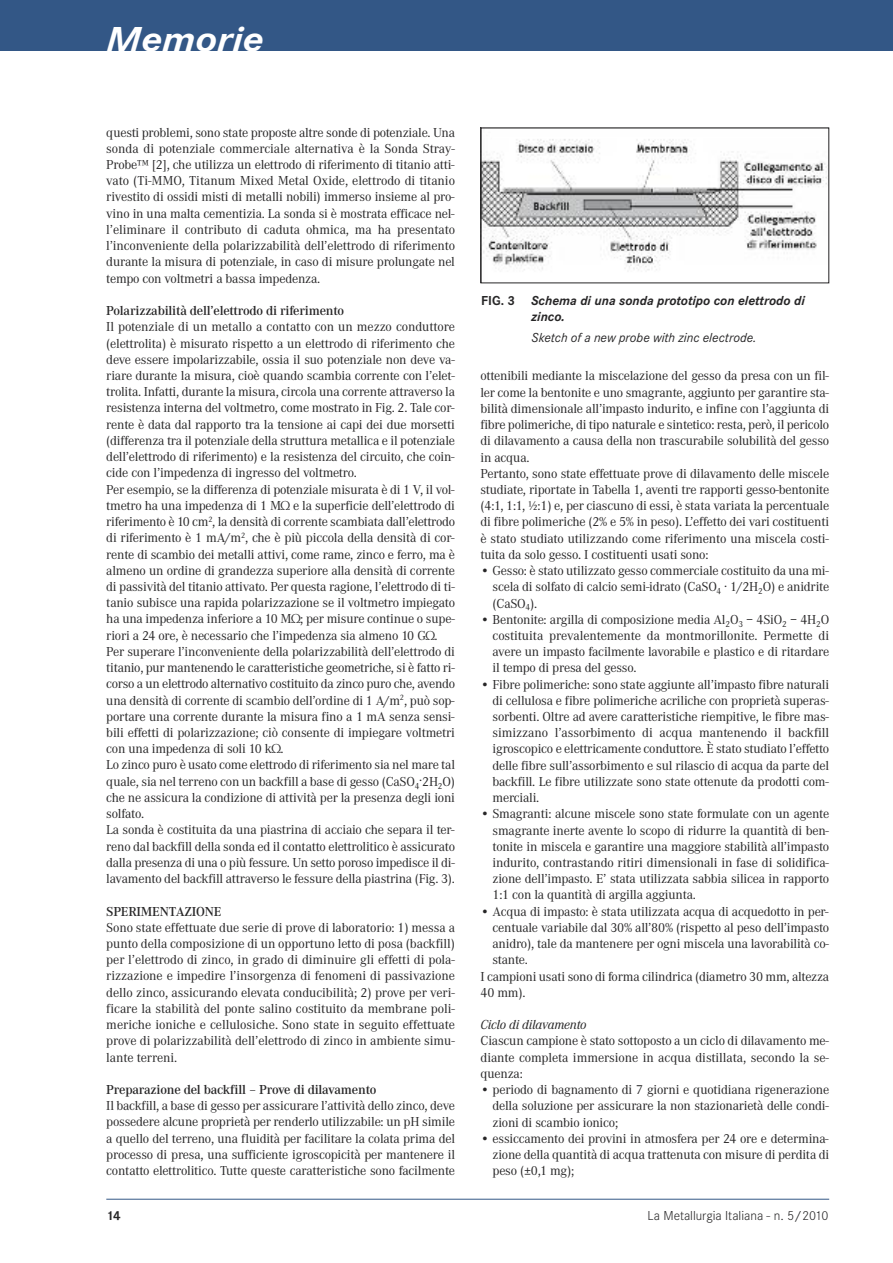
<style>
.page{position:relative;width:893px;height:1263px;background:#fff}
.page>*{position:absolute;margin:0;border:0;box-sizing:border-box;transform-origin:0 0}
.t1{font:italic 700 36px "Corporate S";color:#fff;scale:1.14 1}
.t2{font:13.5px/16.2px "Corporate A";letter-spacing:-.015em;color:#272627;text-align:justify}
.t3{font:600 13.5px "Corporate A";letter-spacing:-.015em;color:#272627}
.t4{font:italic 700 13.5px/16.2px "Corporate S";color:#272627}
.t5{font:italic 13.5px "Corporate S";color:#272627}
.t6{font:300 13.5px "Corporate S";color:#272627}
.t7{font:italic 13.5px "Corporate A";letter-spacing:-.015em;color:#272627}
.t8{font:700 13.5px "Corporate S";color:#272627}
.s1{font-style:normal}
</style>
<div class="page">
<div style="left:0;top:0;width:893px;height:50px;background:#335786"></div>
<hr style="left:106px;top:1199px;width:723px;height:1px;background:#335786">
<img style="left:482px;top:139px;width:345px;height:131px">
<h1 class="t1" style="left:106px;top:17px;width:140px">Memorie</h1>
<p class="t2" style="left:106px;top:124px;width:350px">questi problemi, sono state proposte altre sonde di potenziale. Una sonda di potenziale commerciale alternativa è la Sonda Stray-Probe™ [2], che utilizza un elettrodo di riferimento di titanio atti&shy;vato (Ti-MMO, Titanum Mixed Metal Oxide, elettrodo di titanio rivestito di ossidi misti di metalli nobili) immerso insieme al pro&shy;vino in una malta cementizia. La sonda si è mostrata efficace nel&shy;l’eliminare il contributo di caduta ohmica, ma ha presentato l’inconveniente della polarizzabilità dell’elettrodo di riferimento durante la misura di potenziale, in caso di misure prolungate nel tempo con voltmetri a bassa impedenza.</p>
<p class="t3" style="left:106px;top:302px;width:239px">Polarizzabilità dell’elettrodo di riferimento</p>
<p class="t2" style="left:106px;top:319px;width:350px;text-align:left">Il potenziale di un metallo a contatto con un mezzo conduttore (elettrolita) è misurato rispetto a un elettrodo di riferimento che deve essere impolarizzabile, ossia il suo potenziale non deve va&shy;riare durante la misura, cioè quando scambia corrente con l’elet&shy;trolita. Infatti, durante la misura, circola una corrente attraverso la resistenza interna del voltmetro, come mostrato in Fig. 2. Tale cor&shy;rente è data dal rapporto tra la tensione ai capi dei due morsetti (differenza tra il potenziale della struttura metallica e il potenziale dell’elettrodo di riferimento) e la resistenza del circuito, che coin&shy;cide con l’impedenza di ingresso del voltmetro.<br>Per esempio, se la differenza di potenziale misurata è di 1 V, il vol&shy;tmetro ha una impedenza di 1 MΩ e la superficie dell’elettrodo di riferimento è 10 cm<sup>2</sup>, la densità di corrente scambiata dall’elettrodo di riferimento è 1 mA/m<sup>2</sup>, che è più piccola della densità di cor&shy;rente di scambio dei metalli attivi, come rame, zinco e ferro, ma è almeno un ordine di grandezza superiore alla densità di corrente di passività del titanio attivato. Per questa ragione, l’elettrodo di ti&shy;tanio subisce una rapida polarizzazione se il voltmetro impiegato ha una impedenza inferiore a 10 MΩ; per misure continue o supe&shy;riori a 24 ore, è necessario che l’impedenza sia almeno 10 GΩ.<br>Per superare l’inconveniente della polarizzabilità dell’elettrodo di titanio, pur mantenendo le caratteristiche geometriche, si è fatto ri&shy;corso a un elettrodo alternativo costituito da zinco puro che, avendo una densità di corrente di scambio dell’ordine di 1 A/m<sup>2</sup>, può sop&shy;portare una corrente durante la misura fino a 1 mA senza sensi&shy;bili effetti di polarizzazione; ciò consente di impiegare voltmetri con una impedenza di soli 10 kΩ.<br>Lo zinco puro è usato come elettrodo di riferimento sia nel mare tal quale, sia nel terreno con un backfill a base di gesso (CaSO<sub>4</sub>.2H<sub>2</sub>O) che ne assicura la condizione di attività per la presenza degli ioni solfato.<br>La sonda è costituita da una piastrina di acciaio che separa il ter&shy;reno dal backfill della sonda ed il contatto elettrolitico è assicurato dalla presenza di una o più fessure. Un setto poroso impedisce il di&shy;lavamento del backfill attraverso le fessure della piastrina (Fig. 3).</p>
<p class="t3" style="left:106px;top:903px;width:117px">SPERIMENTAZIONE</p>
<p class="t2" style="left:106px;top:919px;width:350px">Sono state effettuate due serie di prove di laboratorio: 1) messa a punto della composizione di un opportuno letto di posa (backfill) per l’elettrodo di zinco, in grado di diminuire gli effetti di pola&shy;rizzazione e impedire l’insorgenza di fenomeni di passivazione dello zinco, assicurando elevata conducibilità; 2) prove per veri&shy;ficare la stabilità del ponte salino costituito da membrane poli&shy;meriche ioniche e cellulosiche. Sono state in seguito effettuate prove di polarizzabilità dell’elettrodo di zinco in ambiente simu&shy;lante terreni.</p>
<p class="t3" style="left:106px;top:1081px;width:272px">Preparazione del backfill – Prove di dilavamento</p>
<p class="t2" style="left:106px;top:1097px;width:350px">Il backfill, a base di gesso per assicurare l’attività dello zinco, deve possedere alcune proprietà per renderlo utilizzabile: un pH simile a quello del terreno, una fluidità per facilitare la colata prima del processo di presa, una sufficiente igroscopicità per mantenere il contatto elettrolitico. Tutte queste caratteristiche sono facilmente</p>
<p class="t4" style="left:531px;top:292px;width:275px;text-indent:-50px"><span class="s1">FIG. 3</span> Schema di una sonda prototipo con elettrodo di zinco.</p>
<p class="t5" style="left:531px;top:329px;width:227px">Sketch of a new probe with zinc electrode.</p>
<p class="t2" style="left:480px;top:368px;width:350px;text-align:left">ottenibili mediante la miscelazione del gesso da presa con un fil&shy;ler come la bentonite e uno smagrante, aggiunto per garantire sta&shy;bilità dimensionale all’impasto indurito, e infine con l’aggiunta di fibre polimeriche, di tipo naturale e sintetico: resta, però, il pericolo di dilavamento a causa della non trascurabile solubilità del gesso in acqua.<br>Pertanto, sono state effettuate prove di dilavamento delle miscele studiate, riportate in Tabella 1, aventi tre rapporti gesso-bentonite (4:1, 1:1, ½:1) e, per ciascuno di essi, è stata variata la percentuale di fibre polimeriche (2% e 5% in peso). L’effetto dei vari costituenti è stato studiato utilizzando come riferimento una miscela costi&shy;tuita da solo gesso. I costituenti usati sono:</p>
<p class="t2" style="left:492px;top:562px;width:338px;text-indent:-12px">• Gesso: è stato utilizzato gesso commerciale costituito da una mi&shy;scela di solfato di calcio semi-idrato (CaSO<sub>4</sub> . 1/2H<sub>2</sub>O) e anidrite (CaSO<sub>4</sub>).</p>
<p class="t2" style="left:492px;top:611px;width:338px;text-indent:-12px">• Bentonite: argilla di composizione media Al<sub>2</sub>O<sub>3</sub> − 4SiO<sub>2</sub> − 4H<sub>2</sub>O costituita prevalentemente da montmorillonite. Permette di avere un impasto facilmente lavorabile e plastico e di ritardare il tempo di presa del gesso.</p>
<p class="t2" style="left:492px;top:676px;width:338px;text-indent:-12px">• Fibre polimeriche: sono state aggiunte all’impasto fibre naturali di cellulosa e fibre polimeriche acriliche con proprietà superas&shy;sorbenti. Oltre ad avere caratteristiche riempitive, le fibre mas&shy;simizzano l’assorbimento di acqua mantenendo il backfill igroscopico e elettricamente conduttore. È stato studiato l’effetto delle fibre sull’assorbimento e sul rilascio di acqua da parte del backfill. Le fibre utilizzate sono state ottenute da prodotti com&shy;merciali.</p>
<p class="t2" style="left:492px;top:805px;width:338px;text-indent:-12px">• Smagranti: alcune miscele sono state formulate con un agente smagrante inerte avente lo scopo di ridurre la quantità di ben&shy;tonite in miscela e garantire una maggiore stabilità all’impasto indurito, contrastando ritiri dimensionali in fase di solidifica&shy;zione dell’impasto. E’ stata utilizzata sabbia silicea in rapporto 1:1 con la quantità di argilla aggiunta.</p>
<p class="t2" style="left:480px;top:903px;width:350px">• Acqua di impasto: è stata utilizzata acqua di acquedotto in per-</p>
<p class="t2" style="left:492px;top:919px;width:338px">centuale variabile dal 30% all’80% (rispetto al peso dell’impasto</p>
<p class="t2" style="left:492px;top:935px;width:338px">anidro), tale da mantenere per ogni miscela una lavorabilità co-</p>
<p class="t2" style="left:492px;top:951px;width:37px">stante.</p>
<p class="t2" style="left:480px;top:968px;width:350px">I campioni usati sono di forma cilindrica (diametro 30 mm, altezza</p>
<p class="t2" style="left:480px;top:984px;width:47px">40 mm).</p>
<p class="t7" style="left:480px;top:1017px;width:107px">Ciclo di dilavamento</p>
<p class="t2" style="left:480px;top:1033px;width:350px">Ciascun campione è stato sottoposto a un ciclo di dilavamento me&shy;diante completa immersione in acqua distillata, secondo la se&shy;quenza:</p>
<p class="t2" style="left:492px;top:1081px;width:338px;text-indent:-12px">• periodo di bagnamento di 7 giorni e quotidiana rigenerazione della soluzione per assicurare la non stazionarietà delle condi&shy;zioni di scambio ionico;</p>
<p class="t2" style="left:492px;top:1130px;width:338px;text-indent:-12px">• essiccamento dei provini in atmosfera per 24 ore e determina&shy;zione della quantità di acqua trattenuta con misure di perdita di peso (±0,1 mg);</p>
<p class="t8" style="left:106px;top:1207px;width:16px">14</p>
<p class="t6" style="left:648px;top:1207px;width:182px">La Metallurgia Italiana - n. 5/2010</p>
</div>
